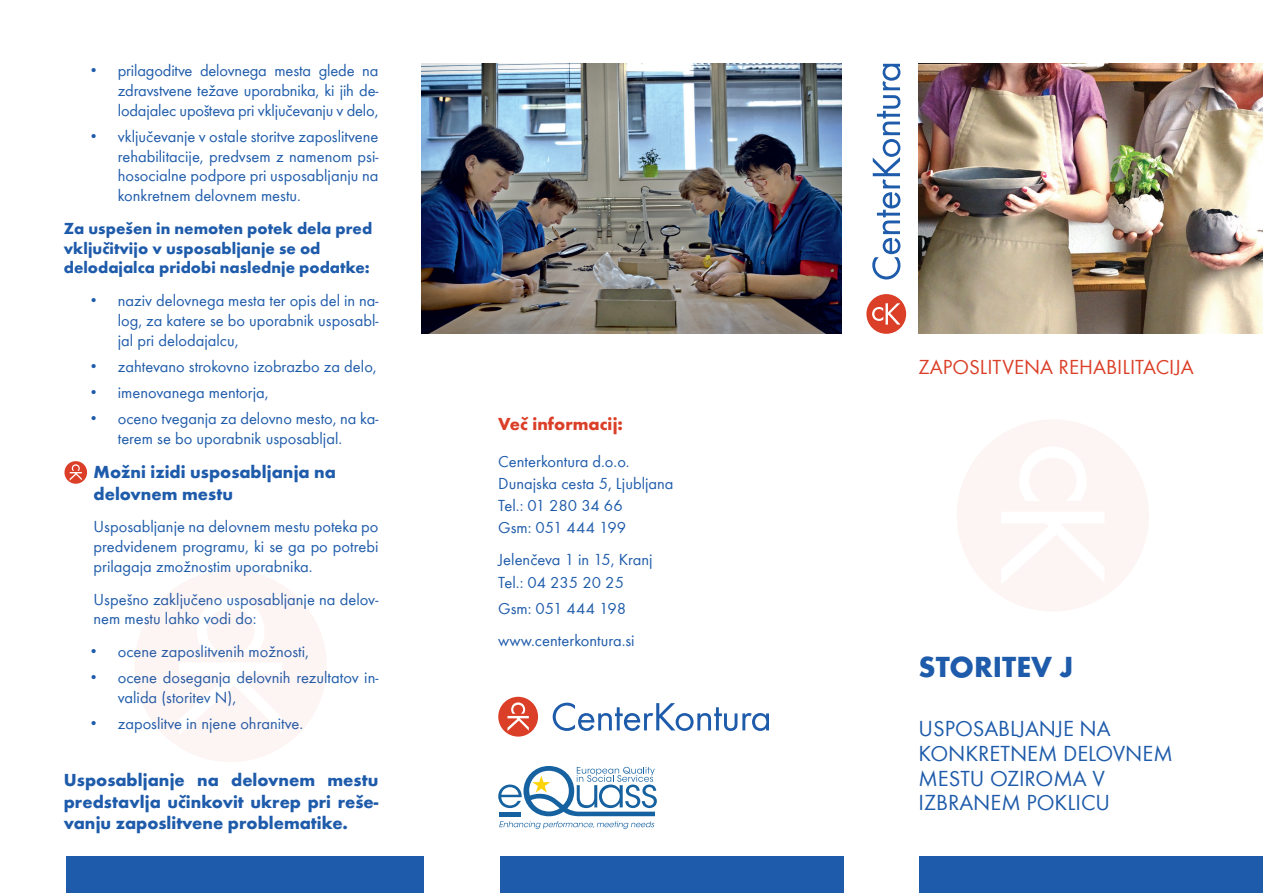
<style>
.page{position:relative;width:1263px;height:893px;background:#fff}
.page>*{position:absolute;margin:0;border:0;box-sizing:border-box;transform-origin:0 0}
.t1{font:700 30px "Futura TEE";color:#1e5baa}
.Navaden{font:22.5px/24.8px "Futura TEE";color:#1e5baa}
.t2{font:21px "Futura TEE";color:#db3f28}
.t3{font:700 18px/21.6px "Futura TEE";color:#1e5baa}
.List_Paragraph{font:700 18px "Futura TEE";color:#db3f28}
.List_Paragraph-2{font:16.5px/19.8px "Futura TEE";color:#1e5baa;text-align:justify}
.t4{font:700 16.5px/19.8px "Futura TEE";color:#1e5baa}
.s1{font-family:"Arial"}
</style>
<div class="page">
<div style="left:134px;top:570px;width:193px;height:192px;background:#fdf5f4;border-radius:50%"></div>
<svg style="left:180px;top:598px;width:102px;height:135px"></svg>
<svg style="left:64px;top:461px;width:23px;height:23px"></svg>
<svg style="left:70px;top:464px;width:12px;height:17px"></svg>
<div style="left:957px;top:419px;width:192px;height:193px;background:#fdf5f4;border-radius:50%"></div>
<svg style="left:1002px;top:447px;width:102px;height:135px"></svg>
<div style="left:866px;top:294px;width:40px;height:40px;background:#db3f28;border-radius:50%"></div>
<svg style="left:872px;top:303px;width:28px;height:22px"></svg>
<svg style="left:872px;top:64px;width:28px;height:216px"></svg>
<div style="left:66px;top:857px;width:357px;height:36px;background:#1e5baa"></div>
<div style="left:500px;top:857px;width:344px;height:36px;background:#1e5baa"></div>
<div style="left:919px;top:857px;width:344px;height:36px;background:#1e5baa"></div>
<img style="left:421px;top:64px;width:421px;height:270px">
<img style="left:918px;top:64px;width:345px;height:270px">
<div style="left:498px;top:697px;width:40px;height:40px;background:#db3f28;border-radius:50%"></div>
<svg style="left:507px;top:702px;width:22px;height:29px"></svg>
<svg style="left:553px;top:703px;width:216px;height:28px"></svg>
<svg style="left:498px;top:766px;width:159px;height:63px"></svg>
<hr style="left:499px;top:812px;width:22px;height:4px;background:#1662a1">
<p class="List_Paragraph-2" style="left:118px;top:61px;width:262px;text-indent:-27px"><span class="s1">•</span> prilagoditve delovnega mesta glede na zdravstvene težave uporabnika, ki jih de&shy;lodajalec upošteva pri vključevanju v delo,</p>
<p class="List_Paragraph-2" style="left:118px;top:126px;width:262px;text-indent:-27px"><span class="s1">•</span> vključevanje v ostale storitve zaposlitvene rehabilitacije, predvsem z namenom psi&shy;hosocialne podpore pri usposabljanju na konkretnem delovnem mestu.</p>
<p class="t4" style="left:64px;top:218px;width:310px">Za uspešen in nemoten potek dela pred vključitvijo v usposabljanje se od delodajalca pridobi naslednje podatke:</p>
<p class="List_Paragraph-2" style="left:118px;top:290px;width:262px;text-indent:-27px"><span class="s1">•</span> naziv delovnega mesta ter opis del in na&shy;log, za katere se bo uporabnik usposabl&shy;jal pri delodajalcu,</p>
<p class="List_Paragraph-2" style="left:91px;top:356px;width:287px"><span class="s1">•</span> zahtevano strokovno izobrazbo za delo,</p>
<p class="List_Paragraph-2" style="left:91px;top:382px;width:179px"><span class="s1">•</span> imenovanega mentorja,</p>
<p class="List_Paragraph-2" style="left:91px;top:409px;width:289px;text-align:center"><span class="s1">•</span> oceno tveganja za delovno mesto, na ka&shy;terem se bo uporabnik usposabljal.</p>
<p class="t3" style="left:94px;top:461px;width:244px">Možni izidi usposabljanja na delovnem mestu</p>
<p class="List_Paragraph-2" style="left:94px;top:517px;width:286px">Usposabljanje na delovnem mestu poteka po predvidenem programu, ki se ga po potrebi prilagaja zmožnostim uporabnika.</p>
<p class="List_Paragraph-2" style="left:94px;top:589px;width:286px">Uspešno zaključeno usposabljanje na delov&shy;nem mestu lahko vodi do:</p>
<p class="List_Paragraph-2" style="left:91px;top:641px;width:220px"><span class="s1">•</span> ocene zaposlitvenih možnosti,</p>
<p class="List_Paragraph-2" style="left:118px;top:668px;width:262px;text-indent:-27px"><span class="s1">•</span> ocene doseganja delovnih rezultatov in&shy;valida (storitev N),</p>
<p class="List_Paragraph-2" style="left:91px;top:714px;width:214px"><span class="s1">•</span> zaposlitve in njene ohranitve.</p>
<p class="t3" style="left:64px;top:769px;width:316px;text-align:justify">Usposabljanje na delovnem mestu predstavlja učinkovit ukrep pri reše&shy;vanju zaposlitvene problematike.</p>
<p class="List_Paragraph" style="left:498px;top:413px;width:126px">Več informacij:</p>
<p class="List_Paragraph-2" style="left:498px;top:452px;width:133px">Centerkontura d.o.o.</p>
<p class="List_Paragraph-2" style="left:498px;top:473px;width:177px">Dunajska cesta 5, Ljubljana</p>
<p class="List_Paragraph-2" style="left:498px;top:495px;width:126px">Tel.: 01 280 34 66</p>
<p class="List_Paragraph-2" style="left:498px;top:517px;width:129px">Gsm: 051 444 199</p>
<p class="List_Paragraph-2" style="left:498px;top:549px;width:156px">Jelenčeva 1 in 15, Kranj</p>
<p class="List_Paragraph-2" style="left:498px;top:572px;width:127px">Tel.: 04 235 20 25</p>
<p class="List_Paragraph-2" style="left:498px;top:598px;width:129px">Gsm: 051 444 198</p>
<p class="List_Paragraph-2" style="left:498px;top:630px;width:138px">www.centerkontura.si</p>
<p class="t2" style="left:918px;top:355px;width:277px">ZAPOSLITVENA REHABILITACIJA</p>
<p class="t1" style="left:918px;top:648px;width:157px">STORITEV J</p>
<p class="Navaden" style="left:918px;top:716px;width:256px">USPOSABLJANJE NA<br>KONKRETNEM DELOVNEM<br>MESTU OZIROMA V<br>IZBRANEM POKLICU</p>
</div>
